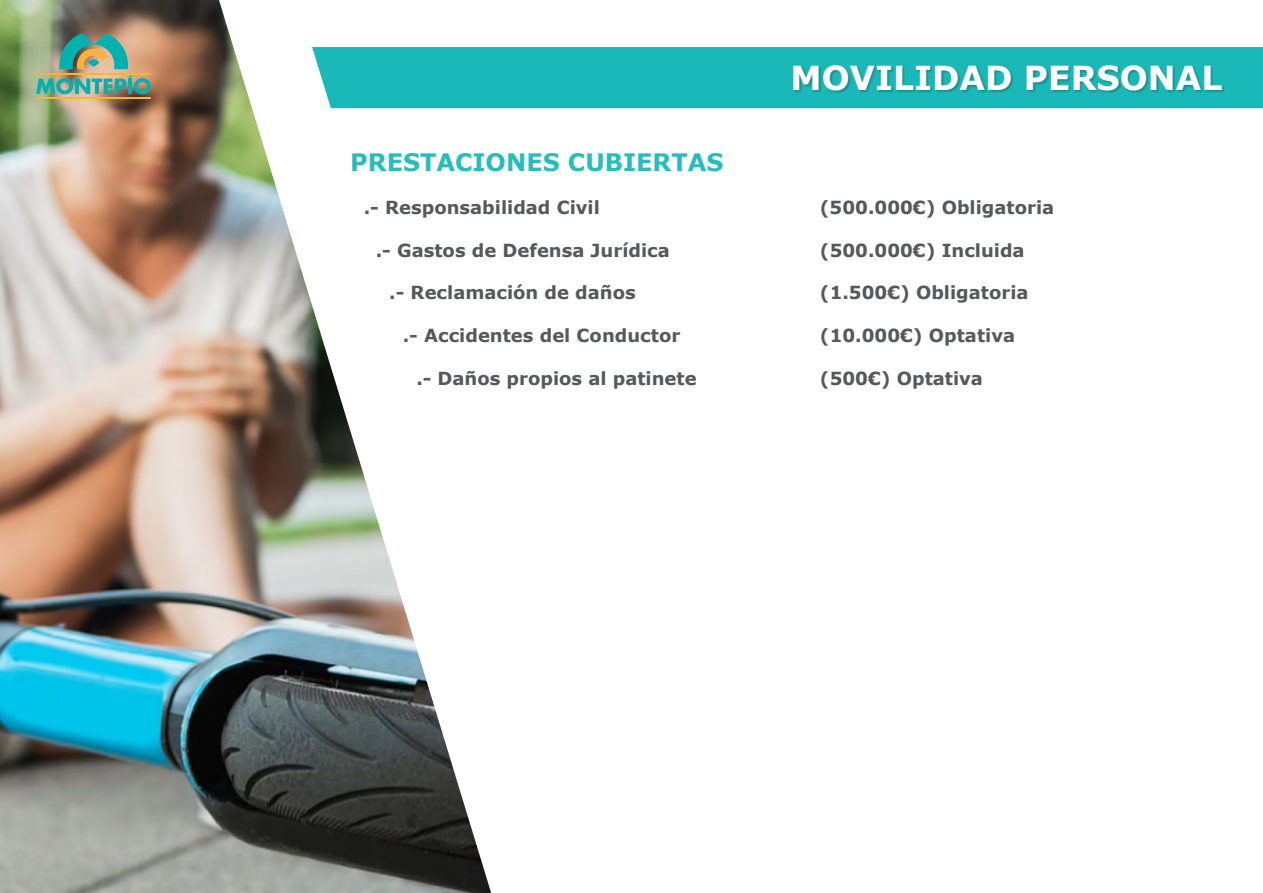
<style>
.page{position:relative;width:1263px;height:893px;background:#fff}
.page>*{position:absolute;margin:0;border:0;box-sizing:border-box;transform-origin:0 0}
.t1{font:700 33px "Verdana";color:#fff}
.t2{font:700 24px "Verdana";color:#26bdbc}
.t3{font:700 18px "Verdana";color:#57585a}
</style>
<div class="page">
<img style="left:0;top:0;width:491px;height:893px">
<div style="left:312px;top:47px;width:951px;height:61px;background:#1ab8b8"></div>
<div style="left:793px;top:66px;width:432px;height:28px;background:#231f20;opacity:.3"></div>
<svg style="left:59px;top:33px;width:70px;height:36px;background:#66a089"></svg>
<svg style="left:36px;top:76px;width:115px;height:18px;background:#61a99a"></svg>
<hr style="left:36px;top:73px;width:115px;height:2px;background:#ffb238">
<hr style="left:36px;top:97px;width:115px;height:2px;background:#ffb238">
<p class="t1" style="left:791px;top:57px;width:433px">MOVILIDAD PERSONAL</p>
<p class="t2" style="left:350px;top:147px;width:375px">PRESTACIONES CUBIERTAS</p>
<p class="t3" style="left:364px;top:195px;width:238px">.- Responsabilidad Civil</p>
<p class="t3" style="left:820px;top:195px;width:236px">(500.000€) Obligatoria</p>
<p class="t3" style="left:376px;top:238px;width:296px">.- Gastos de Defensa Jurídica</p>
<p class="t3" style="left:820px;top:238px;width:206px">(500.000€) Incluida</p>
<p class="t3" style="left:389px;top:281px;width:248px">.- Reclamación de daños</p>
<p class="t3" style="left:820px;top:281px;width:210px">(1.500€) Obligatoria</p>
<p class="t3" style="left:403px;top:324px;width:279px">.- Accidentes del Conductor</p>
<p class="t3" style="left:820px;top:324px;width:197px">(10.000€) Optativa</p>
<p class="t3" style="left:416px;top:367px;width:282px">.- Daños propios al patinete</p>
<p class="t3" style="left:820px;top:367px;width:165px">(500€) Optativa</p>
</div>
